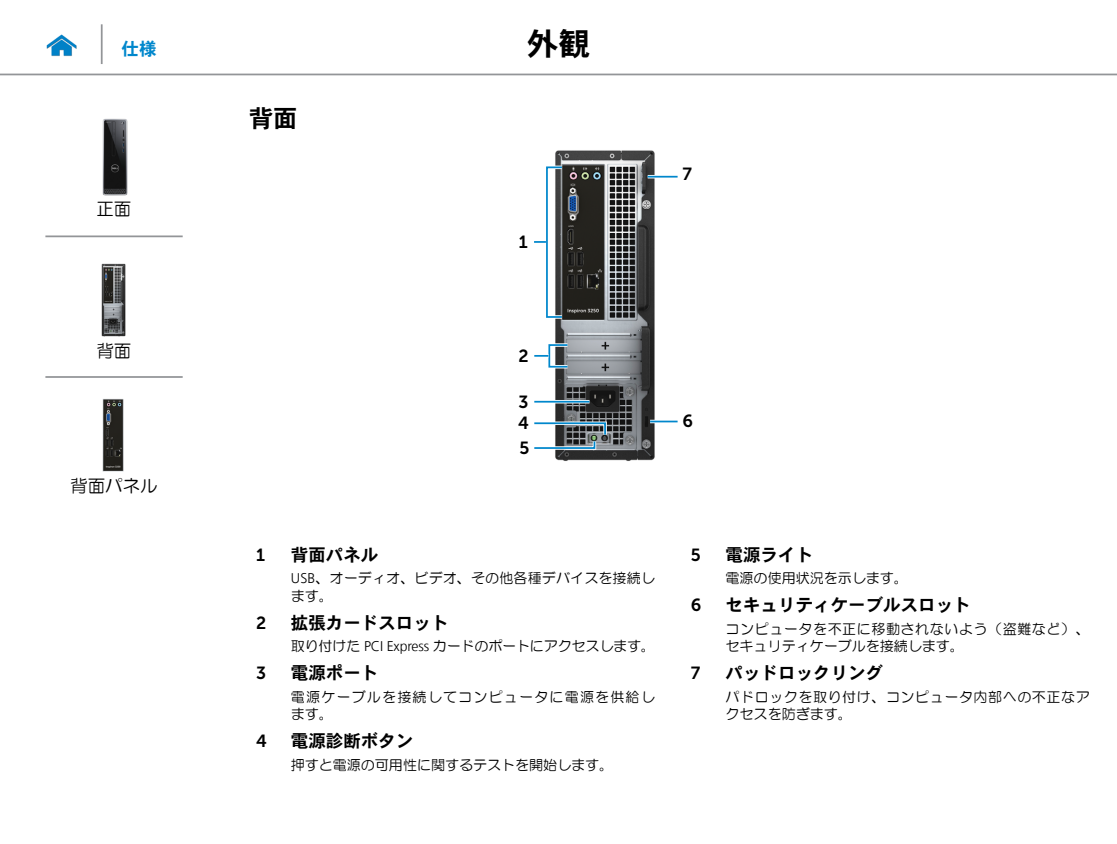
<style>
.page{position:relative;width:1117px;height:844px;background:#fff}
.page>*{position:absolute;margin:0;border:0;box-sizing:border-box;transform-origin:0 0}
.t1{font:31.5px "DFHS Gothic W7 WIN RKSJ H";color:#000}
.Head2{font:24.5px "DFHS Gothic W7 WIN RKSJ H";color:#000}
.Callout_Head{font:17.5px "DFHS Gothic W7 WIN RKSJ H";color:#000}
.t2{font:17.5px "HG Maru Gothic MPRO";color:#000}
.Callout-L{font:17.5px "Museo Sans For Dell 700";color:#000}
.Callout_Head-2{font:17.5px "Museo Sans For Dell 700";color:#000}
.t3{font:17.5px "DFHS Gothic W7 WIN RKSJ H";color:#0087cc}
.Callout_description{font:14px/17.5px "HG Maru Gothic MPRO";letter-spacing:.04em;color:#000}
.Callout_description-2{font:14px/17.5px "HG Maru Gothic MPRO";letter-spacing:.01em;color:#000}
.Callout_description-3{font:14px "HG Maru Gothic MPRO";letter-spacing:-.01em;color:#000}
.Callout_description-4{font:14px/17.5px "HG Maru Gothic MPRO";letter-spacing:.085em;color:#000}
.s1{font-family:"Frutiger 45";font-weight:300}
</style>
<div class="page">
<hr style="left:0;top:74px;width:1116px;height:1px;background:#939598">
<img style="left:46px;top:34px;width:31px;height:23px">
<img style="left:555px;top:150px;width:100px;height:311px">
<hr style="left:534px;top:400px;width:55px;height:3px;background:#fff">
<hr style="left:534px;top:401px;width:55px;height:1px;background:#0087cc">
<hr style="left:647px;top:175px;width:30px;height:3px;background:#fff">
<hr style="left:647px;top:176px;width:30px;height:1px;background:#0087cc">
<div style="left:547px;top:343px;width:22px;height:25px;border:4px solid #fff"></div>
<div style="left:548px;top:344px;width:20px;height:23px;border:2px solid #0087cc"></div>
<hr style="left:534px;top:354px;width:14px;height:3px;background:#fff">
<svg style="left:534px;top:355px;width:14px;height:1px"></svg>
<svg style="left:650px;top:419px;width:27px;height:4px"></svg>
<hr style="left:650px;top:420px;width:27px;height:2px;background:#0087cc">
<svg style="left:534px;top:419px;width:74px;height:32px"></svg>
<div style="left:545px;top:165px;width:18px;height:153px;border:4px solid #fff"></div>
<div style="left:546px;top:166px;width:16px;height:152px;border:2px solid #0087cc"></div>
<hr style="left:534px;top:240px;width:12px;height:4px;background:#fff">
<svg style="left:534px;top:241px;width:12px;height:2px"></svg>
<hr style="left:101px;top:24px;width:2px;height:40px;background:#939598">
<img style="left:102px;top:119px;width:26px;height:76px">
<img style="left:102px;top:263px;width:24px;height:73px">
<img style="left:102px;top:399px;width:22px;height:72px">
<hr style="left:45px;top:235px;width:138px;height:2px;background:#939598">
<hr style="left:45px;top:376px;width:138px;height:2px;background:#939598">
<p class="t3" style="left:122px;top:40px;width:36px">仕様</p>
<h1 class="t1" style="left:527px;top:28px;width:64px">外観</h1>
<p class="t2" style="left:96px;top:200px;width:36px">正面</p>
<p class="Head2" style="left:249px;top:105px;width:50px">背面</p>
<p class="Callout-L" style="left:519px;top:232px;width:10px">1</p>
<p class="Callout-L" style="left:682px;top:165px;width:11px">7</p>
<p class="t2" style="left:96px;top:341px;width:36px">背面</p>
<p class="t2" style="left:70px;top:476px;width:89px">背面パネル</p>
<p class="Callout-L" style="left:518px;top:346px;width:12px">2</p>
<p class="Callout-L" style="left:518px;top:391px;width:12px">3</p>
<p class="Callout-L" style="left:518px;top:413px;width:12px">4</p>
<p class="Callout-L" style="left:519px;top:438px;width:11px">5</p>
<p class="Callout-L" style="left:682px;top:411px;width:12px">6</p>
<p class="Callout_Head-2" style="left:256px;top:544px;width:10px">1</p>
<p class="Callout_Head" style="left:291px;top:545px;width:89px">背面パネル</p>
<p class="Callout_description-2" style="left:291px;top:569px;width:365px"><span class="s1">USB</span>、オーディオ、ビデオ、その他各種デバイスを接続します。</p>
<p class="Callout_Head-2" style="left:256px;top:612px;width:12px">2</p>
<p class="Callout_Head" style="left:291px;top:613px;width:159px">拡張カードスロット</p>
<p class="Callout_description-3" style="left:291px;top:639px;width:365px">取り付けた <span class="s1">PCI Express</span> カードのポートにアクセスします。</p>
<p class="Callout_Head-2" style="left:256px;top:663px;width:12px">3</p>
<p class="Callout_Head" style="left:291px;top:664px;width:89px">電源ポート</p>
<p class="Callout_description-4" style="left:291px;top:687px;width:365px">電源ケーブルを接続してコンピュータに電源を供給します。</p>
<p class="Callout_Head-2" style="left:256px;top:731px;width:12px">4</p>
<p class="Callout_Head" style="left:291px;top:732px;width:124px">電源診断ボタン</p>
<p class="Callout_description-2" style="left:291px;top:755px;width:323px">押すと電源の可用性に関するテストを開始します。</p>
<p class="Callout_Head-2" style="left:690px;top:544px;width:11px">5</p>
<p class="Callout_Head" style="left:725px;top:545px;width:89px">電源ライト</p>
<p class="Callout_description-2" style="left:725px;top:569px;width:183px">電源の使用状況を示します。</p>
<p class="Callout_Head-2" style="left:690px;top:595px;width:12px">6</p>
<p class="Callout_Head" style="left:725px;top:596px;width:246px">セキュリティケーブルスロット</p>
<p class="Callout_description" style="left:725px;top:619px;width:365px">コンピュータを不正に移動されないよう（盗難など）、セキュリティケーブルを接続します。</p>
<p class="Callout_Head-2" style="left:690px;top:663px;width:11px">7</p>
<p class="Callout_Head" style="left:725px;top:664px;width:159px">パッドロックリング</p>
<p class="Callout_description" style="left:725px;top:687px;width:365px">パドロックを取り付け、コンピュータ内部への不正なアクセスを防ぎます。</p>
</div>
